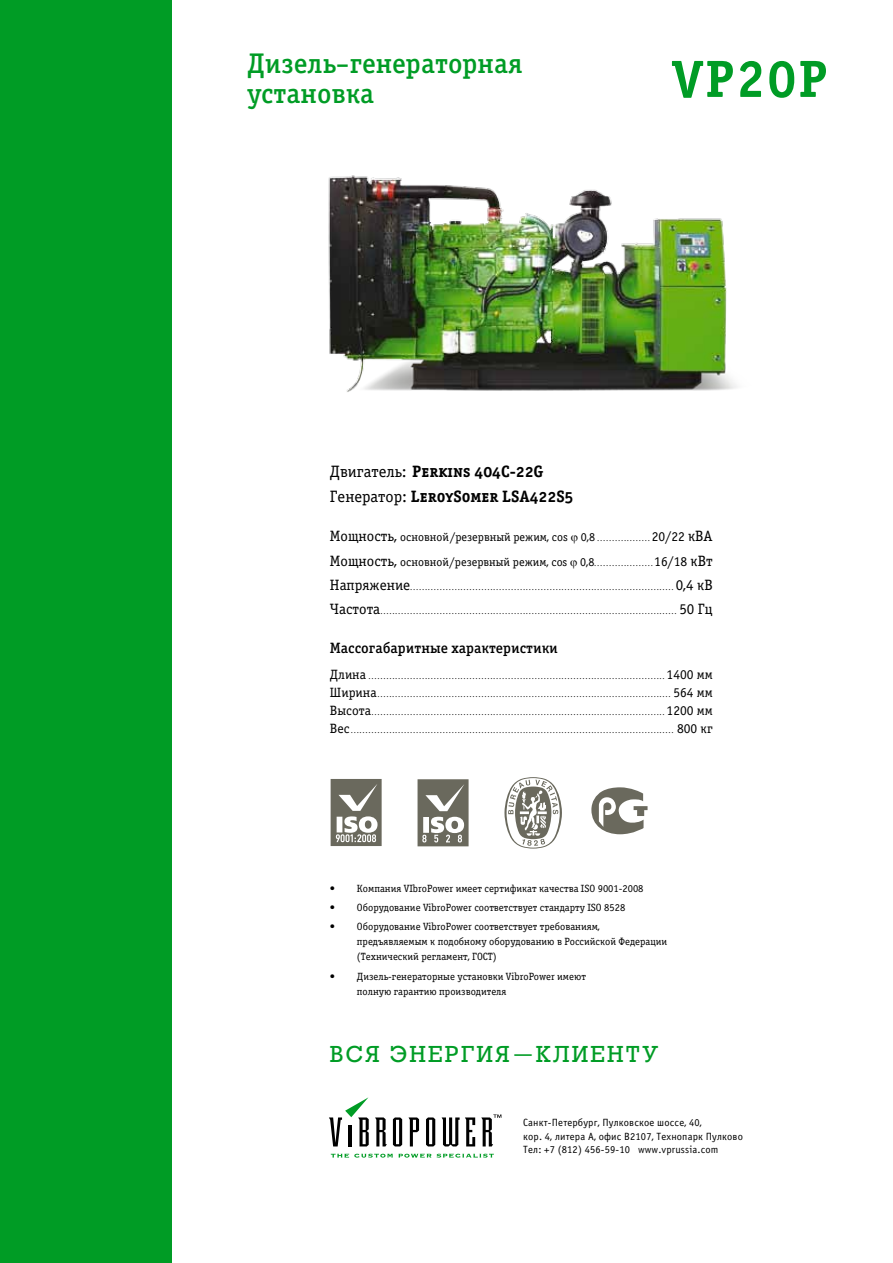
<style>
.page{position:relative;width:893px;height:1263px;background:#fff}
.page>*{position:absolute;margin:0;border:0;box-sizing:border-box;transform-origin:0 0}
.t1{font:52.5px "Officina Serif Bold C";letter-spacing:.035em;color:#009c25}
.t2{font:28.5px/30px "Officina Serif Medium C";color:#009c25}
.t3{font:22.5px "Rodeo C";letter-spacing:.1em;color:#009c25}
.t4{font:16.5px/25.5px "Officina Serif Bold SCC";color:#000}
.t5{font:15px "Officina Serif Medium C";color:#000}
.t6{font:12px/24px "Officina Serif Book C";color:#000}
.t7{font:10.5px/15px "Officina Serif Book C";color:#000}
.t8{font:10.5px/13.5px "Officina Sans Book C";letter-spacing:.015em;color:#000}
.t9{font:7.5px "Officina Serif Book C";color:#000}
.s1{font-family:"Officina Serif Book C"}
.s2{font-size:15px}
.s3{font-size:7.5px}
.s4{font-size:13.5px}
</style>
<div class="page">
<div style="left:0;top:0;width:172px;height:1263px;background:#009c25"></div>
<img style="left:328px;top:175px;width:409px;height:217px">
<svg style="left:329px;top:1097px;width:40px;height:49px"></svg>
<svg style="left:375px;top:1117px;width:12px;height:29px"></svg>
<svg style="left:393px;top:1117px;width:9px;height:29px"></svg>
<svg style="left:408px;top:1117px;width:11px;height:29px"></svg>
<svg style="left:426px;top:1117px;width:9px;height:29px"></svg>
<svg style="left:442px;top:1117px;width:33px;height:29px"></svg>
<svg style="left:481px;top:1114px;width:20px;height:32px"></svg>
<svg style="left:331px;top:1153px;width:163px;height:5px"></svg>
<svg style="left:504px;top:777px;width:58px;height:71px"></svg>
<svg style="left:591px;top:787px;width:56px;height:47px"></svg>
<svg style="left:331px;top:779px;width:51px;height:67px"></svg>
<div style="left:365px;top:820px;width:6px;height:9px;background:#6a695d;border-radius:50%"></div>
<svg style="left:418px;top:779px;width:51px;height:67px"></svg>
<h2 class="t2" style="left:248px;top:49px;width:276px">Дизель—генераторная установка</h2>
<h1 class="t1" style="left:672px;top:49px;width:157px">VP20P</h1>
<h3 class="t4" style="left:330px;top:459px;width:245px"><span class="s1">Двигатель:</span> Perkins 404C-22G<br><span class="s1">Генератор:</span> LeroySomer LSA422S5</h3>
<h3 class="t6" style="left:330px;top:526px;width:384px"><span class="s2">Мощность,</span> основной/резервный режим, cos 0,8 <span class="s3">..................</span> <span class="s4">20/22</span> <span class="s2">кВA<br>Мощность,</span> основной/резервный режим, cos 0,8<span class="s3">....................</span> <span class="s4">16/18</span> <span class="s2">кВт</span></h3>
<p class="t9" style="left:330px;top:583px;width:384px"><span class="s2">Напряжение</span>......................................................................................... <span class="s2">0,4 кВ</span></p>
<p class="t9" style="left:330px;top:607px;width:384px"><span class="s2">Частота</span>.................................................................................................... <span class="s2">50 Гц</span></p>
<h3 class="t5" style="left:330px;top:639px;width:230px">Массогабаритные характеристики</h3>
<p class="t9" style="left:330px;top:673px;width:384px"><span class="s4">Длина</span> .................................................................................................... <span class="s4">1400 мм</span></p>
<p class="t9" style="left:330px;top:691px;width:384px"><span class="s4">Ширина</span>................................................................................................... <span class="s4">564 мм</span></p>
<p class="t9" style="left:330px;top:709px;width:384px"><span class="s4">Высота</span>................................................................................................... <span class="s4">1200 мм</span></p>
<p class="t9" style="left:330px;top:727px;width:384px"><span class="s4">Вес</span>............................................................................................................. <span class="s4">800 кг</span></p>
<h3 class="t7" style="left:330px;top:881px;width:315px">• Компания VIbroPower имеет сертификат качества ISO 9001-2008</h3>
<h3 class="t7" style="left:330px;top:900px;width:297px">• Оборудование VibroPower соответствует стандарту ISO 8528</h3>
<h3 class="t7" style="left:357px;top:919px;width:312px;text-indent:-27px">• Оборудование VibroPower соответствует требованиям, предъявляемым к подобному оборудованию в Российской Федерации (Технический регламент, ГОСТ)</h3>
<h3 class="t7" style="left:357px;top:969px;width:231px;text-indent:-27px">• Дизель-генераторные установки VibroPower имеют полную гарантию производителя</h3>
<h3 class="t3" style="left:330px;top:1041px;width:330px">ВСЯ ЭНЕРГИЯ — КЛИЕНТУ</h3>
<h3 class="t8" style="left:523px;top:1116px;width:221px">Санкт-Петербург, Пулковское шоссе, 40,<br>кор. 4, литера А, офис В2107, Технопарк Пулково<br>Тел: +7 (812) 456-59-10 www.vprussia.com</h3>
</div>
